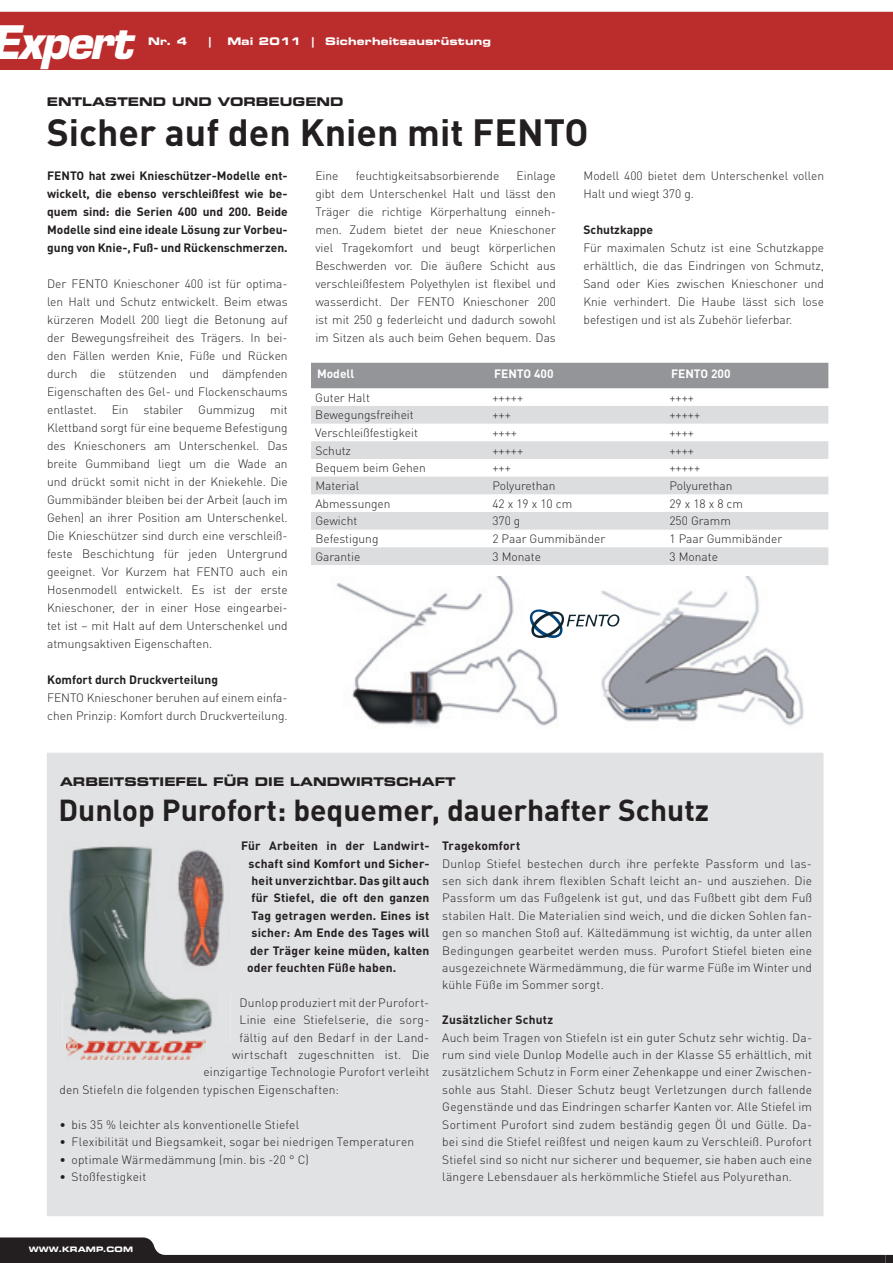
<style>
.page{position:relative;width:893px;height:1263px;background:#fff}
.page>*{position:absolute;margin:0;border:0;box-sizing:border-box;transform-origin:0 0}
.t1{font:italic 700 45px "Eurostile LT Std";letter-spacing:-.05em;color:#fff}
.t2{font:700 37.5px "DIN Pro";color:#231f20}
.t3{font:700 30px "DIN Pro";color:#231f20}
.t4{font:300 12px/18px "DIN Pro";color:#231f20;text-align:justify}
.t5{font:700 12px/18px "DIN Pro";letter-spacing:.015em;color:#231f20;text-align:justify}
.t6{font:12px "Eurostile Cyr LT Pro Bold Ext 2";color:#231f20}
.t7{font:700 12px "DIN Pro";color:#fff}
.t8{font:10.5px "Eurostile LT Std Bold Ex 2";letter-spacing:.015em;color:#fff}
.t9{font:7.5px "Eurostile LT Std Bold Ex 2";letter-spacing:.005em;color:#fff}
</style>
<div class="page">
<div style="left:47px;top:753px;width:776px;height:463px;background:#e1e2e4"></div>
<img style="left:62px;top:842px;width:169px;height:200px">
<div style="left:311px;top:363px;width:517px;height:25px;background:#939598"></div>
<svg style="left:311px;top:406px;width:517px;height:159px;fill:#dcdddf"></svg>
<img style="left:66px;top:1037px;width:140px;height:23px">
<img style="left:601px;top:576px;width:203px;height:150px">
<img style="left:336px;top:576px;width:222px;height:150px">
<svg style="left:530px;top:609px;width:89px;height:29px"></svg>
<svg style="left:0;top:1237px;width:893px;height:26px"></svg>
<div style="left:0;top:0;width:893px;height:69px;background:#bb2d2d"></div>
<svg style="left:0;top:0;width:893px;height:12px;background:#fdfbfb"></svg>
<h1 class="t1" style="left:-10px;top:15px;width:144px">Expert</h1>
<p class="t8" style="left:148px;top:34px;width:41px">Nr. 4</p>
<p class="t8" style="left:209px;top:34px;width:4px">|</p>
<p class="t8" style="left:227px;top:34px;width:265px">Mai 2011 | Sicherheitsausrüstung</p>
<p class="t6" style="left:47px;top:94px;width:298px">ENTLASTEND UND VORBEUGEND</p>
<h2 class="t2" style="left:47px;top:107px;width:543px">Sicher auf den Knien mit FENTO</h2>
<p class="t5" style="left:47px;top:166px;width:242px">FENTO hat zwei Knieschützer-Modelle ent&shy;wickelt, die ebenso verschleißfest wie be&shy;quem sind: die Serien 400 und 200. Beide Modelle sind eine ideale Lösung zur Vorbeu&shy;gung von Knie-, Fuß- und Rückenschmerzen.</p>
<p class="t4" style="left:47px;top:274px;width:242px">Der FENTO Knieschoner 400 ist für optima&shy;len Halt und Schutz entwickelt. Beim etwas kürzeren Modell 200 liegt die Betonung auf der Bewegungsfreiheit des Trägers. In bei&shy;den Fällen werden Knie, Füße und Rücken durch die stützenden und dämpfenden Eigenschaften des Gel- und Flockenschaums entlastet. Ein stabiler Gummizug mit Klettband sorgt für eine bequeme Befestigung des Knieschoners am Unterschenkel. Das breite Gummiband liegt um die Wade an und drückt somit nicht in der Kniekehle. Die Gummibänder bleiben bei der Arbeit (auch im Gehen) an ihrer Position am Unterschenkel.<br>Die Knieschützer sind durch eine verschleiß&shy;feste Beschichtung für jeden Untergrund geeignet. Vor Kurzem hat FENTO auch ein Hosenmodell entwickelt. Es ist der erste Knieschoner, der in einer Hose eingearbei&shy;tet ist – mit Halt auf dem Unterschenkel und atmungsaktiven Eigenschaften.</p>
<p class="t5" style="left:47px;top:670px;width:172px">Komfort durch Druckverteilung</p>
<p class="t4" style="left:47px;top:688px;width:242px">FENTO Knieschoner beruhen auf einem einfa&shy;chen Prinzip: Komfort durch Druckverteilung.</p>
<p class="t4" style="left:315px;top:166px;width:242px;text-indent:201px">Einlage gibt dem Unterschenkel Halt und lässt den Träger die richtige Körperhaltung einneh&shy;men. Zudem bietet der neue Knieschoner viel Tragekomfort und beugt körperlichen Beschwerden vor. Die äußere Schicht aus verschleißfestem Polyethylen ist flexibel und wasserdicht. Der FENTO Knieschoner 200 ist mit 250 g federleicht und dadurch sowohl im Sitzen als auch beim Gehen bequem. Das</p>
<p class="t4" style="left:583px;top:166px;width:242px">Modell 400 bietet dem Unterschenkel vollen<br>Halt und wiegt 370 g.</p>
<p class="t4" style="left:315px;top:166px;width:25px">Eine</p>
<p class="t4" style="left:356px;top:166px;width:145px">feuchtigkeitsabsorbierende</p>
<p class="t5" style="left:583px;top:220px;width:71px">Schutzkappe</p>
<p class="t4" style="left:583px;top:238px;width:242px">Für maximalen Schutz ist eine Schutzkappe erhältlich, die das Eindringen von Schmutz, Sand oder Kies zwischen Knieschoner und Knie verhindert. Die Haube lässt sich lose befestigen und ist als Zubehör lieferbar.</p>
<p class="t7" style="left:317px;top:365px;width:39px">Modell</p>
<p class="t7" style="left:494px;top:365px;width:61px">FENTO 400</p>
<p class="t7" style="left:671px;top:365px;width:61px">FENTO 200</p>
<p class="t4" style="left:315px;top:388px;width:56px">Guter Halt</p>
<p class="t4" style="left:492px;top:388px;width:32px">+++++</p>
<p class="t4" style="left:669px;top:388px;width:26px">++++</p>
<p class="t4" style="left:315px;top:405px;width:100px">Bewegungsfreiheit</p>
<p class="t4" style="left:492px;top:405px;width:20px">+++</p>
<p class="t4" style="left:669px;top:405px;width:32px">+++++</p>
<p class="t4" style="left:315px;top:423px;width:104px">Verschleißfestigkeit</p>
<p class="t4" style="left:492px;top:423px;width:26px">++++</p>
<p class="t4" style="left:669px;top:423px;width:26px">++++</p>
<p class="t4" style="left:315px;top:441px;width:37px">Schutz</p>
<p class="t4" style="left:492px;top:441px;width:32px">+++++</p>
<p class="t4" style="left:669px;top:441px;width:26px">++++</p>
<p class="t4" style="left:315px;top:459px;width:112px">Bequem beim Gehen</p>
<p class="t4" style="left:492px;top:459px;width:20px">+++</p>
<p class="t4" style="left:669px;top:459px;width:32px">+++++</p>
<p class="t4" style="left:315px;top:476px;width:45px">Material</p>
<p class="t4" style="left:492px;top:476px;width:65px">Polyurethan</p>
<p class="t4" style="left:669px;top:476px;width:65px">Polyurethan</p>
<p class="t4" style="left:315px;top:494px;width:77px">Abmessungen</p>
<p class="t4" style="left:492px;top:494px;width:81px">42 x 19 x 10 cm</p>
<p class="t4" style="left:669px;top:494px;width:75px">29 x 18 x 8 cm</p>
<p class="t4" style="left:315px;top:512px;width:43px">Gewicht</p>
<p class="t4" style="left:492px;top:512px;width:30px">370 g</p>
<p class="t4" style="left:669px;top:512px;width:63px">250 Gramm</p>
<p class="t4" style="left:315px;top:529px;width:65px">Befestigung</p>
<p class="t4" style="left:492px;top:529px;width:114px">2 Paar Gummibänder</p>
<p class="t4" style="left:669px;top:529px;width:114px">1 Paar Gummibänder</p>
<p class="t4" style="left:315px;top:547px;width:47px">Garantie</p>
<p class="t4" style="left:492px;top:547px;width:50px">3 Monate</p>
<p class="t4" style="left:669px;top:547px;width:50px">3 Monate</p>
<p class="t6" style="left:60px;top:773px;width:397px">ARBEITSSTIEFEL FÜR DIE LANDWIRTSCHAFT</p>
<h3 class="t3" style="left:58px;top:790px;width:652px">Dunlop Purofort: bequemer, dauerhafter Schutz</h3>
<p class="t5" style="left:241px;top:836px;width:190px">Für Arbeiten in der Landwirt-</p>
<p class="t5" style="left:249px;top:854px;width:182px">schaft sind Komfort und Sicher-</p>
<p class="t5" style="left:252px;top:871px;width:179px">heit unverzichtbar. Das gilt auch</p>
<p class="t5" style="left:252px;top:889px;width:179px">für Stiefel, die oft den ganzen</p>
<p class="t5" style="left:252px;top:906px;width:179px">Tag getragen werden. Eines ist</p>
<p class="t5" style="left:252px;top:923px;width:179px">sicher: Am Ende des Tages will</p>
<p class="t5" style="left:250px;top:941px;width:181px">der Träger keine müden, kalten</p>
<p class="t5" style="left:247px;top:958px;width:151px">oder feuchten Füße haben.</p>
<p class="t4" style="left:240px;top:993px;width:191px">Dunlop produziert mit der Purofort-</p>
<p class="t4" style="left:240px;top:1010px;width:191px">Linie eine Stiefelserie, die sorg-</p>
<p class="t4" style="left:240px;top:1028px;width:191px">fältig auf den Bedarf in der Land-</p>
<p class="t4" style="left:232px;top:1045px;width:199px">wirtschaft zugeschnitten ist. Die</p>
<p class="t4" style="left:204px;top:1063px;width:227px">einzigartige Technologie Purofort verleiht</p>
<p class="t4" style="left:60px;top:1080px;width:281px">den Stiefeln die folgenden typischen Eigenschaften:</p>
<p class="t4" style="left:60px;top:1115px;width:241px">• bis 35 % leichter als konventionelle Stiefel</p>
<p class="t4" style="left:60px;top:1132px;width:356px">• Flexibilität und Biegsamkeit, sogar bei niedrigen Temperaturen</p>
<p class="t4" style="left:60px;top:1150px;width:251px">• optimale Wärmedämmung (min. bis -20 ° C)</p>
<p class="t4" style="left:60px;top:1167px;width:88px">• Stoßfestigkeit</p>
<p class="t5" style="left:442px;top:836px;width:79px">Tragekomfort</p>
<p class="t4" style="left:442px;top:854px;width:371px;line-height:17.4px">Dunlop Stiefel bestechen durch ihre perfekte Passform und las&shy;sen sich dank ihrem flexiblen Schaft leicht an- und ausziehen. Die Passform um das Fußgelenk ist gut, und das Fußbett gibt dem Fuß stabilen Halt. Die Materialien sind weich, und die dicken Sohlen fan&shy;gen so manchen Stoß auf. Kältedämmung ist wichtig, da unter allen Bedingungen gearbeitet werden muss. Purofort Stiefel bieten eine ausgezeichnete Wärmedämmung, die für warme Füße im Winter und kühle Füße im Sommer sorgt.</p>
<p class="t5" style="left:442px;top:1010px;width:112px">Zusätzlicher Schutz</p>
<p class="t4" style="left:442px;top:1028px;width:371px;line-height:17.4px">Auch beim Tragen von Stiefeln ist ein guter Schutz sehr wichtig. Da&shy;rum sind viele Dunlop Modelle auch in der Klasse S5 erhältlich, mit zusätzlichem Schutz in Form einer Zehenkappe und einer Zwischen&shy;sohle aus Stahl. Dieser Schutz beugt Verletzungen durch fallende Gegenstände und das Eindringen scharfer Kanten vor. Alle Stiefel im Sortiment Purofort sind zudem beständig gegen Öl und Gülle. Da&shy;bei sind die Stiefel reißfest und neigen kaum zu Verschleiß. Purofort Stiefel sind so nicht nur sicherer und bequemer, sie haben auch eine längere Lebensdauer als herkömmliche Stiefel aus Polyurethan.</p>
<p class="t9" style="left:29px;top:1244px;width:106px">WWW.KRAMP.COM</p>
</div>
